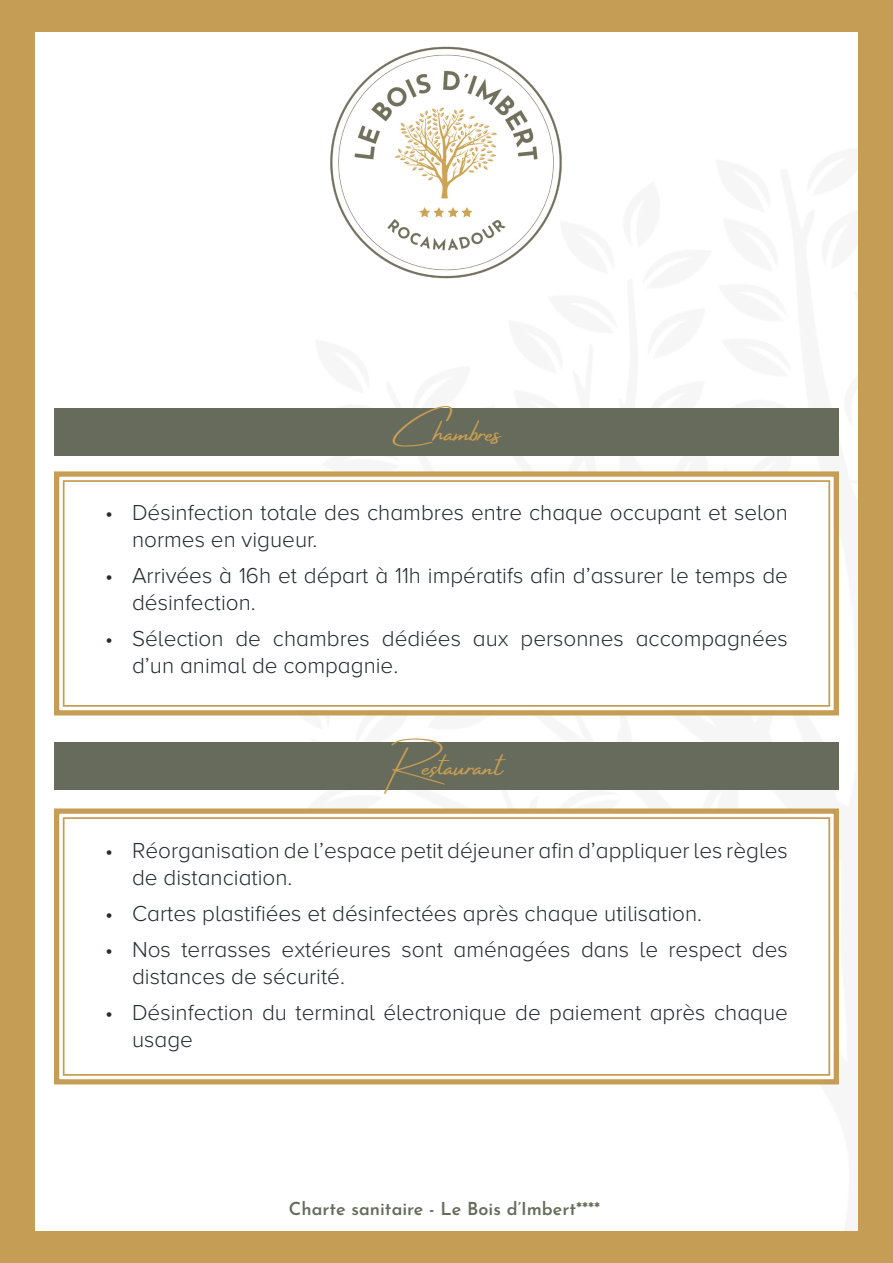
<style>
.page{position:relative;width:893px;height:1263px;background:#fff}
.page>*{position:absolute;margin:0;border:0;box-sizing:border-box;transform-origin:0 0}
.t1{font:30px "Amsterdam Four ttf";color:#c69d54}
.t2{font:300 22.5px/27px "Proxima Nova A";color:#262b2d}
.t3{font:100 18px "Josefin Sans";color:#676b5c}
</style>
<div class="page">
<div style="left:0;top:0;width:892px;height:1263px;background:#c69d54"></div>
<div style="left:35px;top:32px;width:822px;height:1199px;background:#fff"></div>
<img style="left:330px;top:146px;width:509px;height:644px">
<svg style="left:54px;top:469px;width:785px;height:249px"></svg>
<div style="left:63px;top:480px;width:767px;height:227px;border:2px solid #c69d54"></div>
<div style="left:54px;top:408px;width:784px;height:48px;background:#676b5c"></div>
<svg style="left:54px;top:808px;width:785px;height:277px"></svg>
<div style="left:63px;top:817px;width:767px;height:259px;border:2px solid #c69d54"></div>
<div style="left:54px;top:742px;width:784px;height:48px;background:#676b5c"></div>
<p class="t1" style="left:392px;top:416px;width:110px">Chambres</p>
<p class="t2" style="left:132px;top:498px;width:657px;text-indent:-27px">• Désinfection totale des chambres entre chaque occupant et selon normes en vigueur.</p>
<p class="t2" style="left:132px;top:561px;width:657px;text-indent:-27px">• Arrivées à 16h et départ à 11h impératifs afin d’assurer le temps de désinfection.</p>
<p class="t2" style="left:132px;top:624px;width:657px;text-indent:-27px">• Sélection de chambres dédiées aux personnes accompagnées d’un animal de compagnie.</p>
<p class="t1" style="left:390px;top:750px;width:115px">Restaurant</p>
<p class="t2" style="left:132px;top:837px;width:657px;text-indent:-27px">• Réorganisation de l’espace petit déjeuner afin d’appliquer les règles de distanciation.</p>
<p class="t2" style="left:105px;top:900px;width:598px">• Cartes plastifiées et désinfectées après chaque utilisation.</p>
<p class="t2" style="left:132px;top:936px;width:657px;text-indent:-27px">• Nos terrasses extérieures sont aménagées dans le respect des distances de sécurité.</p>
<p class="t2" style="left:132px;top:999px;width:657px;text-indent:-27px">• Désinfection du terminal électronique de paiement après chaque usage</p>
<p class="t3" style="left:289px;top:1195px;width:313px">Charte sanitaire - Le Bois d’Imbert****</p>
</div>
